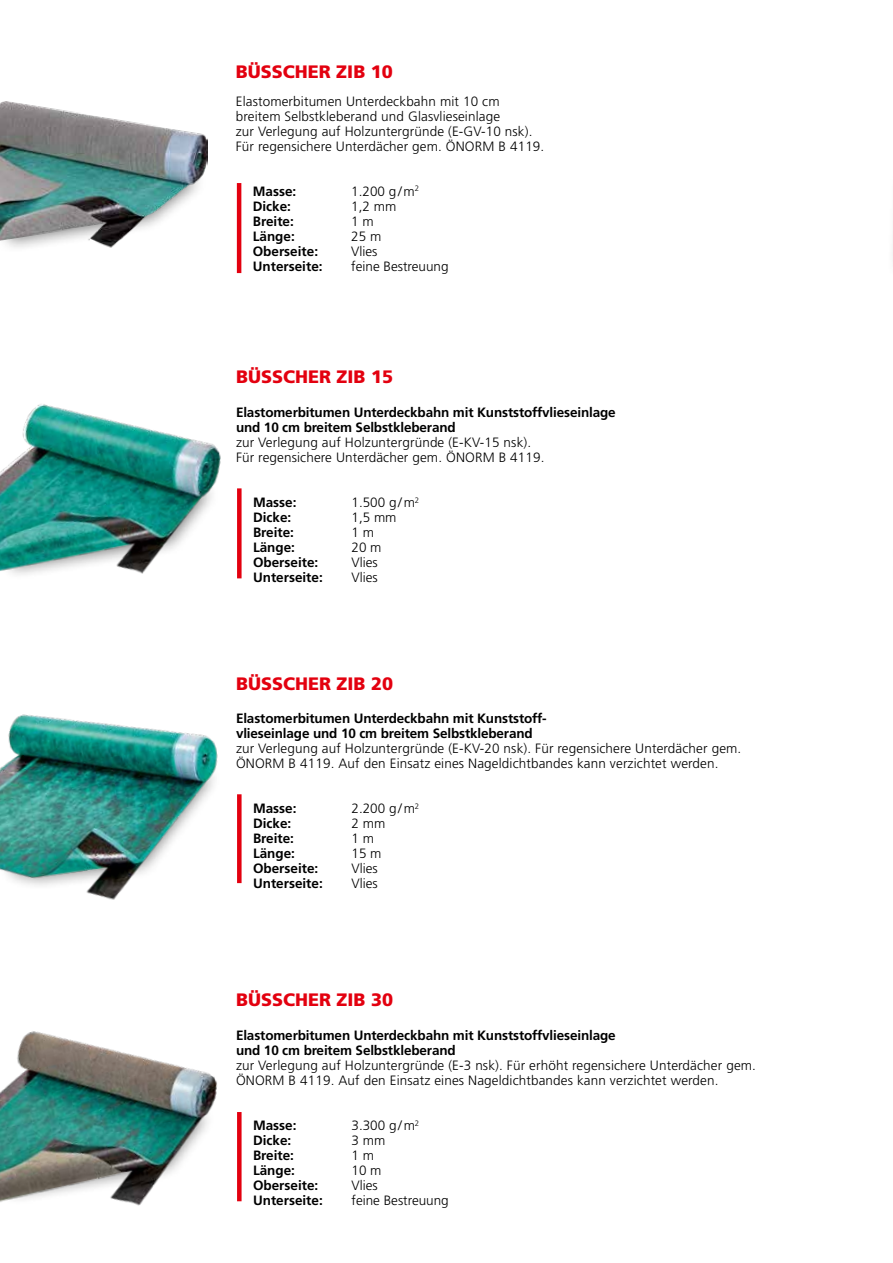
<style>
.page{position:relative;width:893px;height:1263px;background:#fff}
.page>*{position:absolute;margin:0;border:0;box-sizing:border-box;transform-origin:0 0}
.t1{font:900 18px "Frutiger LT Pro";color:#e3000f}
.t2{font:300 13.5px/15px "Frutiger LT Pro";letter-spacing:.01em;color:#000}
.t3{font:700 13.5px/15px "Frutiger LT Pro";letter-spacing:-.01em;color:#000}
</style>
<div class="page">
<hr style="left:237px;top:183px;width:4px;height:90px;background:#e3000f">
<img style="left:0;top:102px;width:208px;height:146px">
<div style="left:237px;top:488px;width:5px;height:90px;background:#e3000f"></div>
<div style="left:237px;top:794px;width:5px;height:89px;background:#e3000f"></div>
<div style="left:237px;top:1112px;width:5px;height:89px;background:#e3000f"></div>
<img style="left:0;top:1031px;width:217px;height:175px">
<img style="left:0;top:404px;width:238px;height:175px">
<img style="left:0;top:714px;width:218px;height:186px">
<h1 class="t1" style="left:236px;top:61px;width:159px">BÜSSCHER ZIB 10</h1>
<p class="t2" style="left:236px;top:94px;width:310px">Elastomerbitumen Unterdeckbahn mit 10 cm breitem Selbstkleberand und Glasvlieseinlage<br>zur Verlegung auf Holzuntergründe (E-GV-10 nsk).<br>Für regensichere Unterdächer gem. ÖNORM B 4119.</p>
<p class="t3" style="left:253px;top:184px;width:45px">Masse:</p>
<p class="t2" style="left:351px;top:184px;width:69px">1.200 g/m<sup>2</sup></p>
<p class="t3" style="left:253px;top:199px;width:40px">Dicke:</p>
<p class="t2" style="left:351px;top:199px;width:47px">1,2 mm</p>
<p class="t3" style="left:253px;top:214px;width:43px">Breite:</p>
<p class="t2" style="left:351px;top:214px;width:24px">1 m</p>
<p class="t3" style="left:253px;top:229px;width:44px">Länge:</p>
<p class="t2" style="left:351px;top:229px;width:32px">25 m</p>
<p class="t3" style="left:253px;top:244px;width:67px">Oberseite:</p>
<p class="t2" style="left:351px;top:244px;width:28px">Vlies</p>
<p class="t3" style="left:253px;top:259px;width:71px">Unterseite:</p>
<p class="t2" style="left:351px;top:259px;width:99px">feine Bestreuung</p>
<h1 class="t1" style="left:236px;top:366px;width:159px">BÜSSCHER ZIB 15</h1>
<p class="t3" style="left:236px;top:405px;width:381px">Elastomerbitumen Unterdeckbahn mit Kunststoffvlieseinlage und 10 cm breitem Selbstkleberand</p>
<p class="t2" style="left:236px;top:435px;width:310px">zur Verlegung auf Holzuntergründe (E-KV-15 nsk).<br>Für regensichere Unterdächer gem. ÖNORM B 4119.</p>
<p class="t3" style="left:253px;top:495px;width:45px">Masse:</p>
<p class="t2" style="left:351px;top:495px;width:69px">1.500 g/m<sup>2</sup></p>
<p class="t3" style="left:253px;top:510px;width:40px">Dicke:</p>
<p class="t2" style="left:351px;top:510px;width:47px">1,5 mm</p>
<p class="t3" style="left:253px;top:525px;width:43px">Breite:</p>
<p class="t2" style="left:351px;top:525px;width:24px">1 m</p>
<p class="t3" style="left:253px;top:540px;width:44px">Länge:</p>
<p class="t2" style="left:351px;top:540px;width:32px">20 m</p>
<p class="t3" style="left:253px;top:555px;width:67px">Oberseite:</p>
<p class="t2" style="left:351px;top:555px;width:28px">Vlies</p>
<p class="t3" style="left:253px;top:570px;width:71px">Unterseite:</p>
<p class="t2" style="left:351px;top:570px;width:28px">Vlies</p>
<h1 class="t1" style="left:236px;top:672px;width:159px">BÜSSCHER ZIB 20</h1>
<p class="t3" style="left:236px;top:711px;width:312px">Elastomerbitumen Unterdeckbahn mit Kunststoff&shy;vlieseinlage und 10 cm breitem Selbstkleberand</p>
<p class="t2" style="left:236px;top:741px;width:507px">zur Verlegung auf Holzuntergründe (E-KV-20 nsk). Für regensichere Unterdächer gem.<br>ÖNORM B 4119. Auf den Einsatz eines Nageldichtbandes kann verzichtet werden.</p>
<p class="t3" style="left:253px;top:801px;width:45px">Masse:</p>
<p class="t2" style="left:351px;top:801px;width:69px">2.200 g/m<sup>2</sup></p>
<p class="t3" style="left:253px;top:816px;width:40px">Dicke:</p>
<p class="t2" style="left:351px;top:816px;width:35px">2 mm</p>
<p class="t3" style="left:253px;top:831px;width:43px">Breite:</p>
<p class="t2" style="left:351px;top:831px;width:24px">1 m</p>
<p class="t3" style="left:253px;top:846px;width:44px">Länge:</p>
<p class="t2" style="left:351px;top:846px;width:32px">15 m</p>
<p class="t3" style="left:253px;top:861px;width:67px">Oberseite:</p>
<p class="t2" style="left:351px;top:861px;width:28px">Vlies</p>
<p class="t3" style="left:253px;top:876px;width:71px">Unterseite:</p>
<p class="t2" style="left:351px;top:876px;width:28px">Vlies</p>
<h1 class="t1" style="left:236px;top:989px;width:159px">BÜSSCHER ZIB 30</h1>
<p class="t3" style="left:236px;top:1028px;width:381px">Elastomerbitumen Unterdeckbahn mit Kunststoffvlieseinlage und 10 cm breitem Selbstkleberand</p>
<p class="t2" style="left:236px;top:1058px;width:521px">zur Verlegung auf Holzuntergründe (E-3 nsk). Für erhöht regensichere Unterdächer gem.<br>ÖNORM B 4119. Auf den Einsatz eines Nageldichtbandes kann verzichtet werden.</p>
<p class="t3" style="left:253px;top:1118px;width:45px">Masse:</p>
<p class="t2" style="left:351px;top:1118px;width:69px">3.300 g/m<sup>2</sup></p>
<p class="t3" style="left:253px;top:1133px;width:40px">Dicke:</p>
<p class="t2" style="left:351px;top:1133px;width:35px">3 mm</p>
<p class="t3" style="left:253px;top:1148px;width:43px">Breite:</p>
<p class="t2" style="left:351px;top:1148px;width:24px">1 m</p>
<p class="t3" style="left:253px;top:1163px;width:44px">Länge:</p>
<p class="t2" style="left:351px;top:1163px;width:32px">10 m</p>
<p class="t3" style="left:253px;top:1178px;width:67px">Oberseite:</p>
<p class="t2" style="left:351px;top:1178px;width:28px">Vlies</p>
<p class="t3" style="left:253px;top:1193px;width:71px">Unterseite:</p>
<p class="t2" style="left:351px;top:1193px;width:99px">feine Bestreuung</p>
</div>
